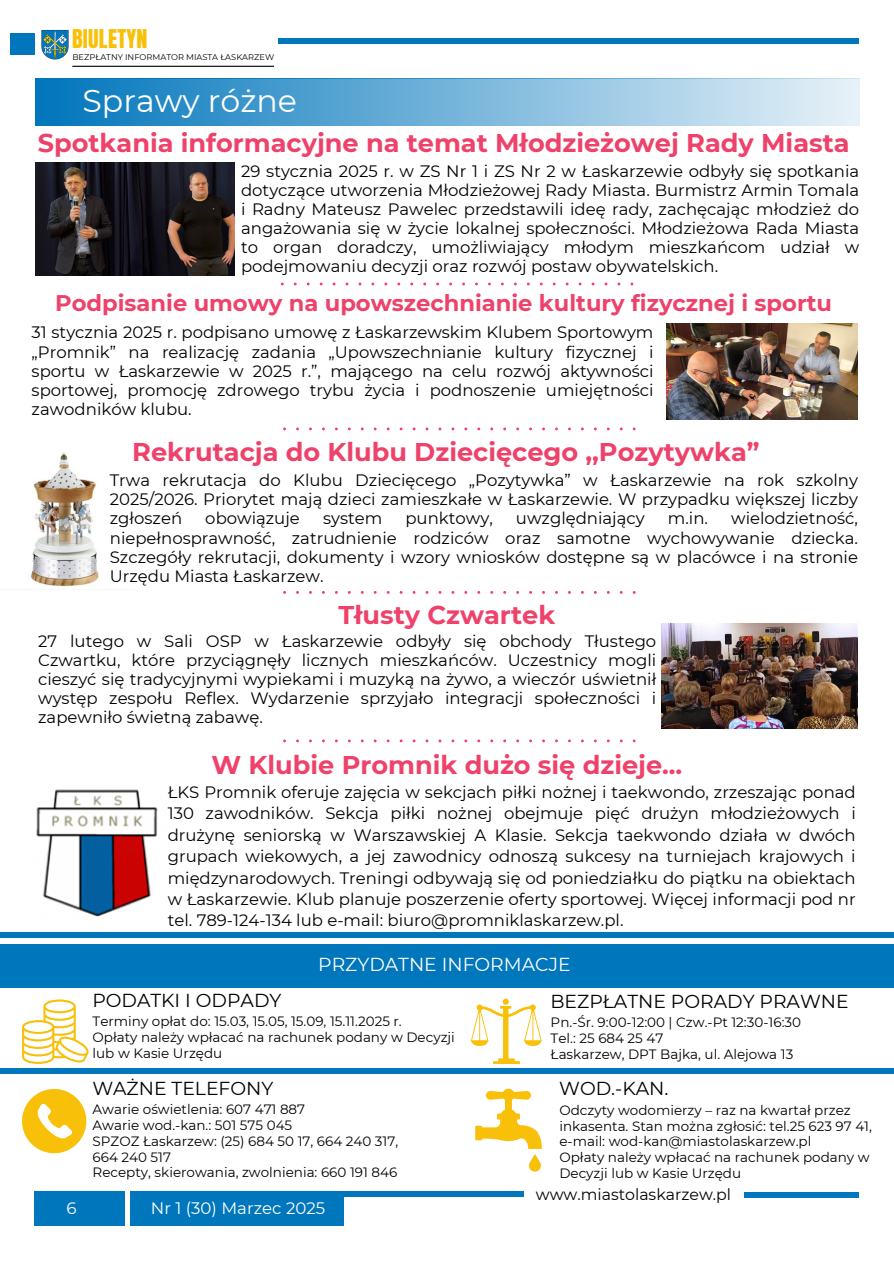
<style>
.page{position:relative;width:894px;height:1264px;background:#fff}
.page>*{position:absolute;margin:0;border:0;box-sizing:border-box;transform-origin:0 0}
.t1{font:31.65px "Montserrat";color:#fff}
.t2{font:700 25.65px "Montserrat";color:#ee426b}
.t3{font:700 22.65px "Montserrat";color:#ee426b}
.t4{font:22.05px "Anton";letter-spacing:.015em;color:#f8c008}
.t5{font:18.75px "Montserrat";color:#000}
.t6{font:18.75px "Montserrat";color:#fff}
.t7{font:16.65px "Montserrat";color:#fff}
.t8{font:16.5px/19.2px "Montserrat";color:#000;text-align:justify}
.t9{font:15.75px "Montserrat";color:#000}
.t10{font:13.5px/15.8px "Montserrat";color:#000}
.t11{font:8.25px "Montserrat";color:#000}
</style>
<div class="page">
<img style="left:41px;top:29px;width:27px;height:31px">
<div style="left:278px;top:38px;width:581px;height:6px;background:#0076bc"></div>
<hr style="left:72px;top:66px;width:202px;height:1px;background:#000">
<div style="left:35px;top:79px;width:824px;height:46px;background:linear-gradient(to right,#0075bb,#e7f2f8)"></div>
<div style="left:130px;top:1191px;width:213px;height:34px;background:#0076bc"></div>
<div style="left:343px;top:1191px;width:180px;height:5px;background:#0076bc"></div>
<div style="left:743px;top:1192px;width:114px;height:6px;background:#0076bc"></div>
<div style="left:10px;top:33px;width:24px;height:22px;background:#0076bc"></div>
<div style="left:34px;top:1191px;width:91px;height:34px;background:#0076bc"></div>
<img style="left:35px;top:162px;width:199px;height:114px">
<img style="left:666px;top:324px;width:191px;height:95px">
<img style="left:661px;top:623px;width:196px;height:105px">
<img style="left:30px;top:452px;width:69px;height:135px">
<div style="left:0;top:931px;width:893px;height:6px;background:#0076bc"></div>
<div style="left:0;top:944px;width:893px;height:43px;background:#0076bc"></div>
<svg style="left:22px;top:999px;width:67px;height:64px"></svg>
<svg style="left:470px;top:998px;width:71px;height:65px"></svg>
<svg style="left:22px;top:1089px;width:64px;height:64px"></svg>
<svg style="left:475px;top:1088px;width:66px;height:60px"></svg>
<svg style="left:529px;top:1154px;width:12px;height:18px"></svg>
<div style="left:0;top:1067px;width:893px;height:6px;background:#0076bc"></div>
<img style="left:36px;top:789px;width:122px;height:128px">
<p class="t4" style="left:72px;top:23px;width:77px">BIULETYN</p>
<h4 class="t11" style="left:72px;top:52px;width:203px">BEZPŁATNY INFORMATOR MIASTA ŁASKARZEW</h4>
<h6 class="t1" style="left:82px;top:81px;width:216px">Sprawy różne</h6>
<h2 class="t2" style="left:38px;top:127px;width:813px">Spotkania informacyjne na temat Młodzieżowej Rady Miasta</h2>
<h2 class="t8" style="left:241px;top:161px;width:619px">29 stycznia 2025 r. w ZS Nr 1 i ZS Nr 2 w Łaskarzewie odbyły się spotkania dotyczące utworzenia Młodzieżowej Rady Miasta. Burmistrz Armin Tomala i Radny Mateusz Pawelec przedstawili ideę rady, zachęcając młodzież do angażowania się w życie lokalnej społeczności. Młodzieżowa Rada Miasta to organ doradczy, umożliwiający młodym mieszkańcom udział w podejmowaniu decyzji oraz rozwój postaw obywatelskich.</h2>
<p class="t3" style="left:55px;top:289px;width:778px">Podpisanie umowy na upowszechnianie kultury fizycznej i sportu</p>
<h6 class="t8" style="left:32px;top:323px;width:623px">31 stycznia 2025 r. podpisano umowę z Łaskarzewskim Klubem Sportowym „Promnik” na realizację zadania „Upowszechnianie kultury fizycznej i sportu w Łaskarzewie w 2025 r.”, mającego na celu rozwój aktywności sportowej, promocję zdrowego trybu życia i podnoszenie umiejętności zawodników klubu.</h6>
<p class="t2" style="left:132px;top:436px;width:628px">Rekrutacja do Klubu Dziecięcego ,,Pozytywka”</p>
<p class="t8" style="left:110px;top:470px;width:749px">Trwa rekrutacja do Klubu Dziecięcego „Pozytywka” w Łaskarzewie na rok szkolny 2025/2026. Priorytet mają dzieci zamieszkałe w Łaskarzewie. W przypadku większej liczby zgłoszeń</p>
<p class="t8" style="left:205px;top:509px;width:96px">obowiązuje</p>
<p class="t8" style="left:323px;top:509px;width:61px">system</p>
<p class="t8" style="left:405px;top:509px;width:89px">punktowy,</p>
<p class="t8" style="left:516px;top:509px;width:130px">uwzględniający</p>
<p class="t8" style="left:667px;top:509px;width:42px">m.in.</p>
<p class="t8" style="left:110px;top:509px;width:749px;text-indent:621px">wielodzietność, niepełnosprawność, zatrudnienie rodziców oraz samotne wychowywanie dziecka.<br>Szczegóły rekrutacji, dokumenty i wzory wniosków dostępne są w placówce i na stronie Urzędu Miasta Łaskarzew.</p>
<h6 class="t2" style="left:338px;top:599px;width:218px">Tłusty Czwartek</h6>
<p class="t8" style="left:38px;top:631px;width:619px">27 lutego w Sali OSP w Łaskarzewie odbyły się obchody Tłustego Czwartku, które przyciągnęły licznych mieszkańców. Uczestnicy mogli cieszyć się tradycyjnymi wypiekami i muzyką na żywo, a wieczór uświetnił występ zespołu Reflex. Wydarzenie sprzyjało integracji społeczności i zapewniło świetną zabawę.</p>
<h2 class="t2" style="left:211px;top:748px;width:472px">W Klubie Promnik dużo się dzieje...</h2>
<p class="t8" style="left:168px;top:781px;width:689px;line-height:21.3px">ŁKS Promnik oferuje zajęcia w sekcjach piłki nożnej i taekwondo, zrzeszając ponad 130 zawodników. Sekcja piłki nożnej obejmuje pięć drużyn młodzieżowych i drużynę seniorską w Warszawskiej A Klasie. Sekcja taekwondo działa w dwóch grupach wiekowych, a jej zawodnicy odnoszą sukcesy na turniejach krajowych i międzynarodowych. Treningi odbywają się od poniedziałku do piątku na obiektach w Łaskarzewie. Klub planuje poszerzenie oferty sportowej. Więcej informacji pod nr tel. 789-124-134 lub e-mail: biuro@promniklaskarzew.pl.</p>
<h1 class="t5" style="left:92px;top:988px;width:190px">PODATKI I ODPADY</h1>
<p class="t6" style="left:318px;top:952px;width:254px">PRZYDATNE INFORMACJE</p>
<p class="t5" style="left:550px;top:989px;width:300px">BEZPŁATNE PORADY PRAWNE</p>
<h3 class="t7" style="left:67px;top:1197px;width:12px">6</h3>
<p class="t10" style="left:93px;top:1013px;width:310px">Terminy opłat do: 15.03, 15.05, 15.09, 15.11.2025 r.</p>
<p class="t10" style="left:93px;top:1029px;width:364px">Opłaty należy wpłacać na rachunek podany w Decyzji lub w Kasie Urzędu</p>
<p class="t5" style="left:92px;top:1076px;width:182px">WAŻNE TELEFONY</p>
<h6 class="t10" style="left:93px;top:1101px;width:214px">Awarie oświetlenia: 607 471 887</h6>
<h5 class="t10" style="left:93px;top:1117px;width:201px">Awarie wod.-kan.: 501 575 045</h5>
<h5 class="t10" style="left:93px;top:1132px;width:307px">SPZOZ Łaskarzew: (25) 684 50 17, 664 240 317,</h5>
<h5 class="t10" style="left:93px;top:1148px;width:80px">664 240 517</h5>
<p class="t10" style="left:93px;top:1164px;width:306px">Recepty, skierowania, zwolnienia: 660 191 846</p>
<p class="t7" style="left:151px;top:1197px;width:176px">Nr 1 (30) Marzec 2025</p>
<h6 class="t10" style="left:550px;top:1014px;width:252px">Pn.-Śr. 9:00-12:00 | Czw.-Pt 12:30-16:30</h6>
<p class="t10" style="left:550px;top:1030px;width:114px">Tel.: 25 684 25 47</p>
<h2 class="t10" style="left:550px;top:1045px;width:244px">Łaskarzew, DPT Bajka, ul. Alejowa 13</h2>
<p class="t5" style="left:559px;top:1077px;width:111px">WOD.-KAN.</p>
<p class="t10" style="left:559px;top:1102px;width:314px">Odczyty wodomierzy – raz na kwartał przez inkasenta. Stan można zgłosić: tel.25 623 97 41, e-mail: wod-kan@miastolaskarzew.pl</p>
<p class="t10" style="left:559px;top:1149px;width:312px">Opłaty należy wpłacać na rachunek podany w<br>Decyzji lub w Kasie Urzędu</p>
<p class="t9" style="left:535px;top:1185px;width:197px">www.miastolaskarzew.pl</p>
</div>
